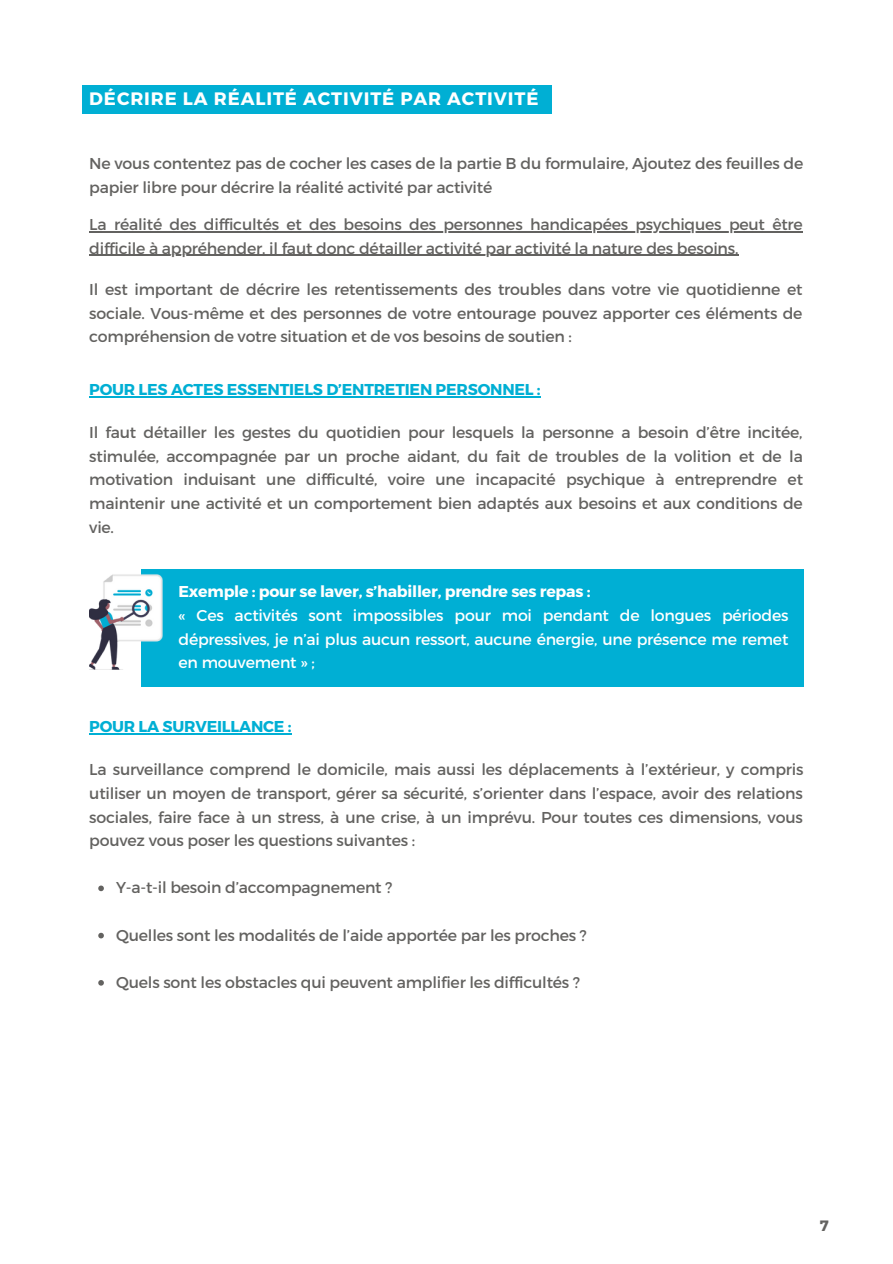
<style>
.page{position:relative;width:893px;height:1264px;background:#fff}
.page>*{position:absolute;margin:0;border:0;box-sizing:border-box;transform-origin:0 0}
.t1{font:700 18px "Montserrat";letter-spacing:.05em;color:#fff}
.t2{font:15.75px/23.5px "Montserrat";letter-spacing:-.015em;color:#636260;text-align:justify}
.t3{font:15.75px/23.5px "Montserrat";letter-spacing:-.015em;color:#fff;text-align:justify}
.t4{font:700 15.75px "Montserrat";letter-spacing:-.015em;color:#00afd4}
.t5{font:700 15.75px "Montserrat";letter-spacing:-.015em;color:#fff}
.t6{font:700 15px "Montserrat";color:#636260}
</style>
<div class="page">
<hr style="left:89px;top:231px;width:713px;height:1px;background:#636260">
<hr style="left:89px;top:255px;width:649px;height:1px;background:#636260">
<div style="left:141px;top:569px;width:662px;height:118px;background:#00afd4"></div>
<img style="left:89px;top:574px;width:74px;height:95px">
<svg style="left:98px;top:885px;width:6px;height:6px"></svg>
<svg style="left:98px;top:932px;width:6px;height:6px"></svg>
<svg style="left:98px;top:980px;width:6px;height:5px"></svg>
<hr style="left:89px;top:396px;width:451px;height:1px;background:#00afd4">
<hr style="left:89px;top:733px;width:202px;height:1px;background:#00afd4">
<div style="left:82px;top:85px;width:469px;height:28px;background:#00afd4"></div>
<p class="t1" style="left:89px;top:87px;width:450px">DÉCRIRE LA RÉALITÉ ACTIVITÉ PAR ACTIVITÉ</p>
<p class="t2" style="left:89px;top:151px;width:715px">Ne vous contentez pas de cocher les cases de la partie B du formulaire, Ajoutez des feuilles de papier libre pour décrire la réalité activité par activité</p>
<p class="t2" style="left:89px;top:212px;width:715px">La réalité des difficultés et des besoins des personnes handicapées psychiques peut être difficile à appréhender, il faut donc détailler activité par activité la nature des besoins.</p>
<p class="t2" style="left:89px;top:277px;width:714px">Il est important de décrire les retentissements des troubles dans votre vie quotidienne et sociale. Vous-même et des personnes de votre entourage pouvez apporter ces éléments de compréhension de votre situation et de vos besoins de soutien :</p>
<p class="t4" style="left:89px;top:379px;width:453px">POUR LES ACTES ESSENTIELS D’ENTRETIEN PERSONNEL :</p>
<p class="t2" style="left:89px;top:420px;width:715px">Il faut détailler les gestes du quotidien pour lesquels la personne a besoin d’être incitée, stimulée, accompagnée par un proche aidant, du fait de troubles de la volition et de la motivation induisant une difficulté, voire une incapacité psychique à entreprendre et maintenir une activité et un comportement bien adaptés aux besoins et aux conditions de vie.</p>
<p class="t5" style="left:178px;top:581px;width:413px">Exemple : pour se laver, s’habiller, prendre ses repas :</p>
<p class="t3" style="left:178px;top:603px;width:611px">« Ces activités sont impossibles pour moi pendant de longues périodes dépressives, je n’ai plus aucun ressort, aucune énergie, une présence me remet en mouvement » ;</p>
<p class="t4" style="left:89px;top:716px;width:204px">POUR LA SURVEILLANCE :</p>
<p class="t2" style="left:89px;top:757px;width:715px">La surveillance comprend le domicile, mais aussi les déplacements à l’extérieur, y compris utiliser un moyen de transport, gérer sa sécurité, s’orienter dans l’espace, avoir des relations sociales, faire face à un stress, à une crise, à un imprévu. Pour toutes ces dimensions, vous pouvez vous poser les questions suivantes :</p>
<p class="t2" style="left:116px;top:875px;width:278px">Y-a-t-il besoin d’accompagnement ?</p>
<p class="t2" style="left:116px;top:922px;width:472px">Quelles sont les modalités de l’aide apportée par les proches ?</p>
<p class="t2" style="left:116px;top:969px;width:465px">Quels sont les obstacles qui peuvent amplifier les difficultés ?</p>
<p class="t6" style="left:819px;top:1215px;width:10px">7</p>
</div>
